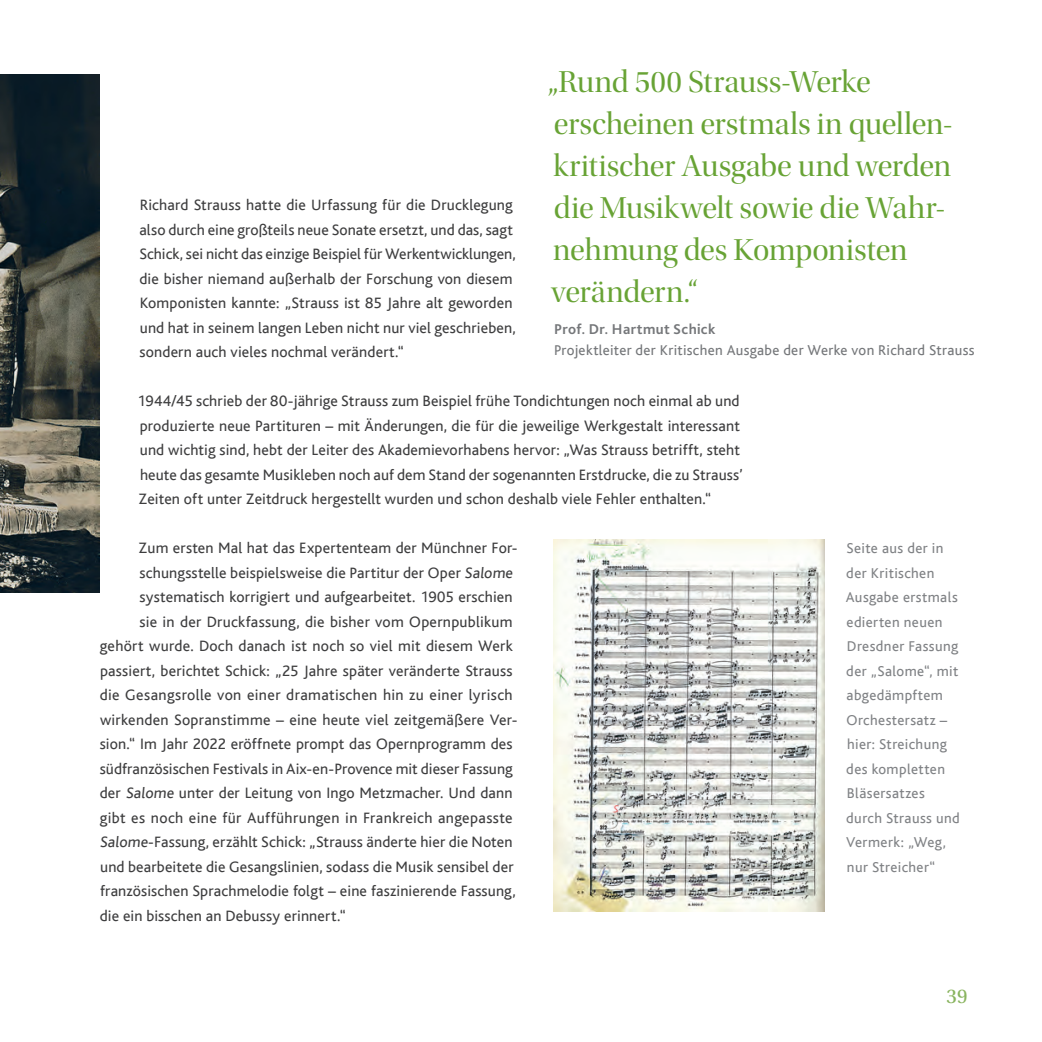
<style>
.page{position:relative;width:1042px;height:1042px;background:#fff}
.page>*{position:absolute;margin:0;border:0;box-sizing:border-box;transform-origin:0 0}
.t1{font:31.5px/42px "Utopia Std Disp";letter-spacing:-.005em;color:#68a335}
.t2{font:21px "Utopia Std";color:#89b45f}
.t3{font:15.75px/24.5px "Bliss";letter-spacing:.01em;color:#3e3e3f}
.t4{font:14.88px/24.5px "Bliss";letter-spacing:.03em;color:#808285}
.t5{font:14.88px "Bliss";letter-spacing:.02em;color:#75777a}
.t6{font:700 14.88px "Bliss Pro";letter-spacing:.025em;color:#75777a}
</style>
<div class="page">
<img style="left:0;top:74px;width:99px;height:518px">
<img style="left:553px;top:539px;width:272px;height:373px">
<h1 class="t1" style="left:548px;top:62px;width:405px">„Rund 500 Strauss-Werke erscheinen erstmals in quellen&shy;kritischer Ausgabe und werden die Musikwelt sowie die Wahr&shy;nehmung des Komponisten verändern.“</h1>
<p class="t6" style="left:554px;top:320px;width:163px">Prof. Dr. Hartmut Schick</p>
<p class="t5" style="left:554px;top:342px;width:422px">Projektleiter der Kritischen Ausgabe der Werke von Richard Strauss</p>
<p class="t3" style="left:139px;top:193px;width:378px">Richard Strauss hatte die Urfassung für die Drucklegung also durch eine großteils neue Sonate ersetzt, und das, sagt Schick, sei nicht das einzige Beispiel für Werkentwicklungen, die bisher niemand außerhalb der Forschung von diesem Komponisten kannte: „Strauss ist 85 Jahre alt geworden und hat in seinem langen Leben nicht nur viel geschrieben, sondern auch vieles nochmal verändert.“</p>
<p class="t3" style="left:138px;top:389px;width:607px">1944/45 schrieb der 80-jährige Strauss zum Beispiel frühe Tondichtungen noch einmal ab und produzierte neue Partituren – mit Änderungen, die für die jeweilige Werkgestalt interessant und wichtig sind, hebt der Leiter des Akademievorhabens hervor: „Was Strauss betrifft, steht heute das gesamte Musikleben noch auf dem Stand der sogenannten Erstdrucke, die zu Strauss’ Zeiten oft unter Zeitdruck hergestellt wurden und schon deshalb viele Fehler enthalten.“</p>
<p class="t3" style="left:139px;top:536px;width:380px">Zum ersten Mal hat das Expertenteam der Münchner For-</p>
<p class="t3" style="left:139px;top:560px;width:376px">schungsstelle beispielsweise die Partitur der Oper Salome</p>
<p class="t3" style="left:139px;top:585px;width:375px">systematisch korrigiert und aufgearbeitet. 1905 erschien</p>
<p class="t3" style="left:139px;top:609px;width:375px">sie in der Druckfassung, die bisher vom Opernpublikum</p>
<p class="t3" style="left:100px;top:634px;width:414px">gehört wurde. Doch danach ist noch so viel mit diesem Werk</p>
<p class="t3" style="left:100px;top:658px;width:414px">passiert, berichtet Schick: „25 Jahre später veränderte Strauss</p>
<p class="t3" style="left:100px;top:683px;width:414px">die Gesangsrolle von einer dramatischen hin zu einer lyrisch</p>
<p class="t3" style="left:100px;top:707px;width:419px">wirkenden Sopranstimme – eine heute viel zeitgemäßere Ver-</p>
<p class="t3" style="left:100px;top:732px;width:414px">sion.“ Im Jahr 2022 eröffnete prompt das Opernprogramm des</p>
<p class="t3" style="left:100px;top:756px;width:414px">südfranzösischen Festivals in Aix-en-Provence mit dieser Fassung</p>
<p class="t3" style="left:100px;top:781px;width:414px">der Salome unter der Leitung von Ingo Metzmacher. Und dann</p>
<p class="t3" style="left:100px;top:805px;width:414px">gibt es noch eine für Aufführungen in Frankreich angepasste</p>
<p class="t3" style="left:100px;top:830px;width:414px">Salome-Fassung, erzählt Schick: „Strauss änderte hier die Noten</p>
<p class="t3" style="left:100px;top:854px;width:415px">und bearbeitete die Gesangslinien, sodass die Musik sensibel der</p>
<p class="t3" style="left:100px;top:879px;width:417px">französischen Sprachmelodie folgt – eine faszinierende Fassung,</p>
<p class="t3" style="left:100px;top:903px;width:248px">die ein bisschen an Debussy erinnert.“</p>
<p class="t4" style="left:846px;top:536px;width:115px">Seite aus der in der Kritischen<br>Ausgabe erstmals edierten neuen<br>Dresdner Fassung der „Salome“, mit abgedämpftem<br>Orchestersatz – hier: Streichung des kompletten<br>Bläsersatzes durch Strauss und<br>Vermerk: „Weg, nur Streicher“</p>
<h2 class="t2" style="left:946px;top:985px;width:22px">39</h2>
</div>
